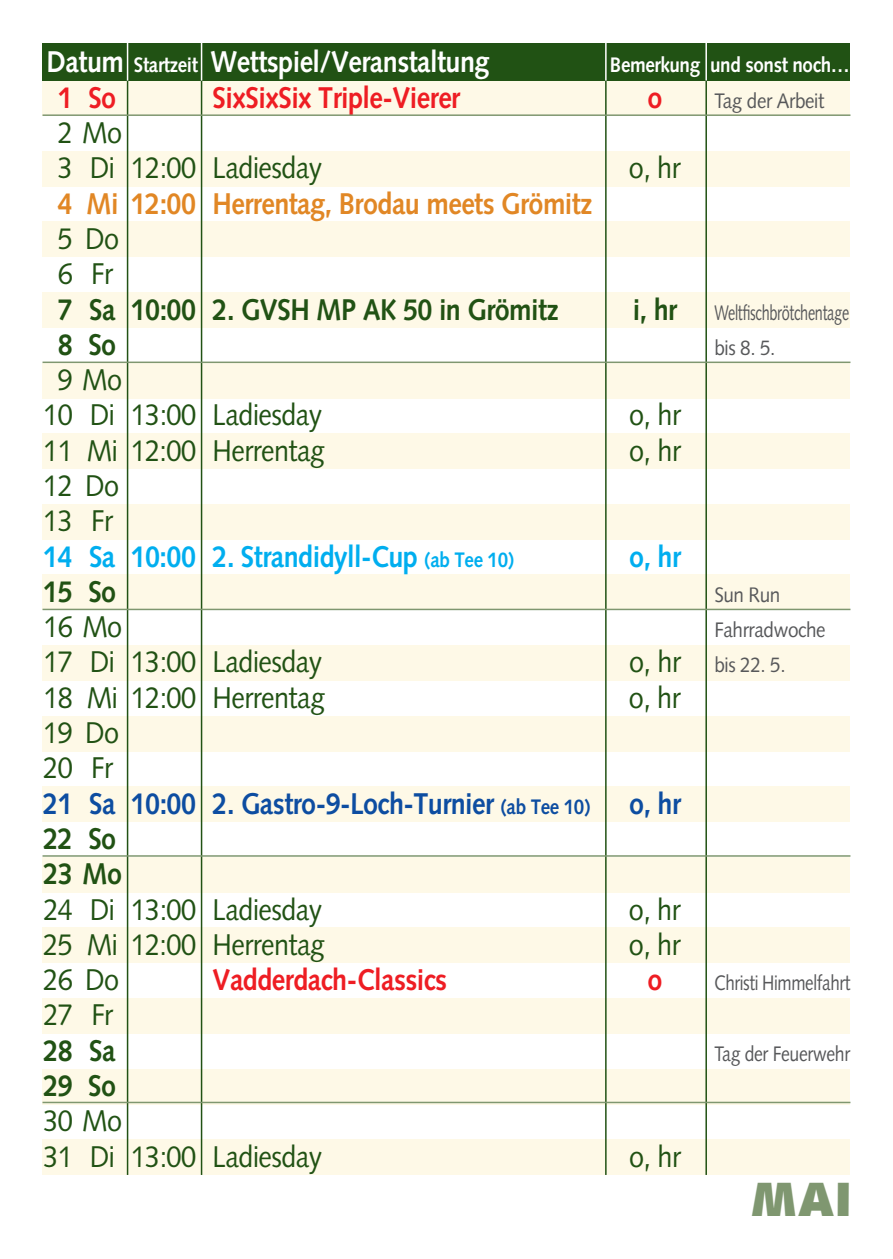
<style>
.page{position:relative;width:893px;height:1259px;background:#fff}
.page>*{position:absolute;margin:0;border:0;box-sizing:border-box;transform-origin:0 0}
.t1{font:900 48px "Syntax";color:#7f9770;scale:.9 1}
.t2{font:30px/35.4px "Syntax";letter-spacing:-.02em;color:#215214;scale:.9 1}
.t3{font:700 30px/35.4px "Syntax";letter-spacing:-.02em;color:#0d4da1;scale:.9 1}
.t4{font:700 30px/35.4px "Syntax";letter-spacing:-.02em;color:#215214;scale:.9 1}
.t5{font:700 30px/35.4px "Syntax";letter-spacing:-.02em;color:#00aeef;scale:.9 1}
.t6{font:700 30px "Syntax";letter-spacing:-.02em;color:#ee1d23;scale:.9 1}
.t7{font:700 30px "Syntax";letter-spacing:-.02em;color:#fff;scale:.9 1}
.t8{font:700 30px "Syntax";letter-spacing:-.02em;color:#e18725;scale:.9 1}
.t9{font:21px "Syntax";letter-spacing:-.02em;color:#57585a;scale:.9 1}
.t10{font:21px "Syntax";letter-spacing:-.02em;color:#57585a;scale:.69 1}
.t11{font:700 21px "Syntax";letter-spacing:-.02em;color:#fff;scale:.9 1}
.t12{font:21px "Syntax";letter-spacing:-.02em;color:#57585a;scale:.81 1}
.t13{font:21px "Syntax";letter-spacing:-.02em;color:#57585a;scale:.84 1}
.s1{font-size:21px}
.s2{font-weight:700;font-size:30px;color:#215214}
.s3{font-weight:400;color:#215214}
.s4{font-size:30px;color:#215214}
</style>
<div class="page">
<div style="left:43px;top:1139px;width:807px;height:36px;background:#fef9e7"></div>
<div style="left:43px;top:1069px;width:807px;height:35px;background:#fef9e7"></div>
<div style="left:43px;top:998px;width:807px;height:35px;background:#fef9e7"></div>
<div style="left:43px;top:928px;width:807px;height:35px;background:#fef9e7"></div>
<div style="left:43px;top:857px;width:807px;height:35px;background:#fef9e7"></div>
<div style="left:43px;top:786px;width:807px;height:36px;background:#fef9e7"></div>
<div style="left:43px;top:716px;width:807px;height:35px;background:#fef9e7"></div>
<div style="left:43px;top:645px;width:807px;height:35px;background:#fef9e7"></div>
<div style="left:43px;top:575px;width:807px;height:35px;background:#fef9e7"></div>
<div style="left:43px;top:504px;width:807px;height:35px;background:#fef9e7"></div>
<div style="left:43px;top:433px;width:807px;height:36px;background:#fef9e7"></div>
<div style="left:43px;top:363px;width:807px;height:35px;background:#fef9e7"></div>
<div style="left:43px;top:292px;width:807px;height:36px;background:#fef9e7"></div>
<div style="left:43px;top:222px;width:807px;height:35px;background:#fef9e7"></div>
<div style="left:43px;top:151px;width:807px;height:35px;background:#fef9e7"></div>
<div style="left:43px;top:81px;width:807px;height:35px;background:#fef9e7"></div>
<div style="left:43px;top:43px;width:807px;height:38px;background:#215214"></div>
<hr style="left:127px;top:49px;width:1px;height:1126px;background:#215214">
<hr style="left:201px;top:49px;width:1px;height:1126px;background:#215214">
<hr style="left:705px;top:49px;width:2px;height:1126px;background:#215214">
<hr style="left:605px;top:49px;width:2px;height:1126px;background:#215214">
<hr style="left:127px;top:41px;width:1px;height:40px;background:#fff">
<hr style="left:201px;top:41px;width:1px;height:40px;background:#fff">
<hr style="left:605px;top:41px;width:2px;height:40px;background:#fff">
<hr style="left:705px;top:41px;width:2px;height:40px;background:#fff">
<hr style="left:43px;top:114px;width:807px;height:2px;background:#7f9770">
<hr style="left:43px;top:361px;width:807px;height:2px;background:#7f9770">
<hr style="left:43px;top:608px;width:807px;height:2px;background:#7f9770">
<hr style="left:43px;top:855px;width:807px;height:1px;background:#7f9770">
<hr style="left:43px;top:1101px;width:807px;height:2px;background:#7f9770">
<p class="t7" style="left:47px;top:45px;width:494px">Datum <span class="s1">Startzeit</span> Wettspiel/Veranstaltung</p>
<p class="t11" style="left:610px;top:53px;width:268px">Bemerkung und sonst noch…</p>
<p class="t6" style="left:58px;top:80px;width:66px">1 So</p>
<p class="t6" style="left:213px;top:80px;width:277px">SixSixSix Triple-Vierer</p>
<p class="t6" style="left:648px;top:80px;width:18px">o</p>
<p class="t9" style="left:714px;top:88px;width:124px">Tag der Arbeit</p>
<p class="t2" style="left:58px;top:115px;width:295px">2 Mo<br>3 Di 12:00 Ladiesday</p>
<p class="t2" style="left:629px;top:150px;width:59px">o, hr</p>
<p class="t8" style="left:58px;top:186px;width:595px">4 Mi 12:00 Herrentag, Brodau meets Grömitz</p>
<p class="t2" style="left:58px;top:221px;width:70px">5 Do<br>6 Fr</p>
<p class="t4" style="left:58px;top:292px;width:558px">7 Sa 10:00 2. GVSH MP AK 50 in Grömitz</p>
<p class="t10" style="left:633px;top:300px;width:315px"><span class="s2">i, hr</span> Weltfischbrötchentage</p>
<p class="t4" style="left:58px;top:327px;width:67px">8 So</p>
<p class="t9" style="left:714px;top:335px;width:69px">bis 8. 5.</p>
<p class="t2" style="left:43px;top:362px;width:311px;text-indent:14px">9 Mo<br>10 Di 13:00 Ladiesday</p>
<p class="t2" style="left:629px;top:397px;width:59px">o, hr</p>
<p class="t2" style="left:43px;top:433px;width:314px">11 Mi 12:00 Herrentag</p>
<p class="t2" style="left:629px;top:433px;width:59px">o, hr</p>
<p class="t5" style="left:43px;top:468px;width:525px"><span class="s3">12 Do<br>13 Fr<br></span>14 Sa 10:00 2. Strandidyll-Cup <span class="s1">(ab Tee 10)</span></p>
<p class="t5" style="left:629px;top:539px;width:59px">o, hr</p>
<p class="t4" style="left:43px;top:574px;width:83px">15 So</p>
<p class="t9" style="left:714px;top:582px;width:75px">Sun Run</p>
<p class="t2" style="left:43px;top:609px;width:89px">16 Mo</p>
<p class="t9" style="left:714px;top:617px;width:125px">Fahrradwoche</p>
<p class="t2" style="left:43px;top:644px;width:311px">17 Di 13:00 Ladiesday</p>
<p class="t9" style="left:629px;top:653px;width:175px"><span class="s4">o, hr</span> bis 22. 5.</p>
<p class="t2" style="left:43px;top:680px;width:314px">18 Mi 12:00 Herrentag</p>
<p class="t2" style="left:629px;top:680px;width:59px">o, hr</p>
<p class="t3" style="left:43px;top:715px;width:609px"><span class="s3">19 Do<br>20 Fr<br></span>21 Sa 10:00 2. Gastro-9-Loch-Turnier <span class="s1">(ab Tee 10)</span></p>
<p class="t3" style="left:629px;top:786px;width:59px">o, hr</p>
<p class="t4" style="left:43px;top:821px;width:89px">22 So<br>23 Mo</p>
<p class="t2" style="left:43px;top:891px;width:311px">24 Di 13:00 Ladiesday</p>
<p class="t2" style="left:629px;top:891px;width:59px">o, hr</p>
<p class="t2" style="left:43px;top:927px;width:314px">25 Mi 12:00 Herrentag</p>
<p class="t2" style="left:629px;top:927px;width:59px">o, hr</p>
<p class="t2" style="left:43px;top:962px;width:86px">26 Do</p>
<p class="t6" style="left:213px;top:962px;width:262px">Vadderdach-Classics</p>
<p class="t6" style="left:648px;top:962px;width:18px">o</p>
<p class="t12" style="left:714px;top:970px;width:169px">Christi Himmelfahrt</p>
<p class="t2" style="left:43px;top:997px;width:79px">27 Fr</p>
<p class="t4" style="left:43px;top:1033px;width:82px">28 Sa</p>
<p class="t13" style="left:714px;top:1041px;width:163px">Tag der Feuerwehr</p>
<p class="t4" style="left:43px;top:1068px;width:82px">29 So</p>
<p class="t2" style="left:43px;top:1103px;width:311px">30 Mo<br>31 Di 13:00 Ladiesday</p>
<p class="t2" style="left:629px;top:1138px;width:59px">o, hr</p>
<h1 class="t1" style="left:752px;top:1171px;width:111px">MAI</h1>
</div>
